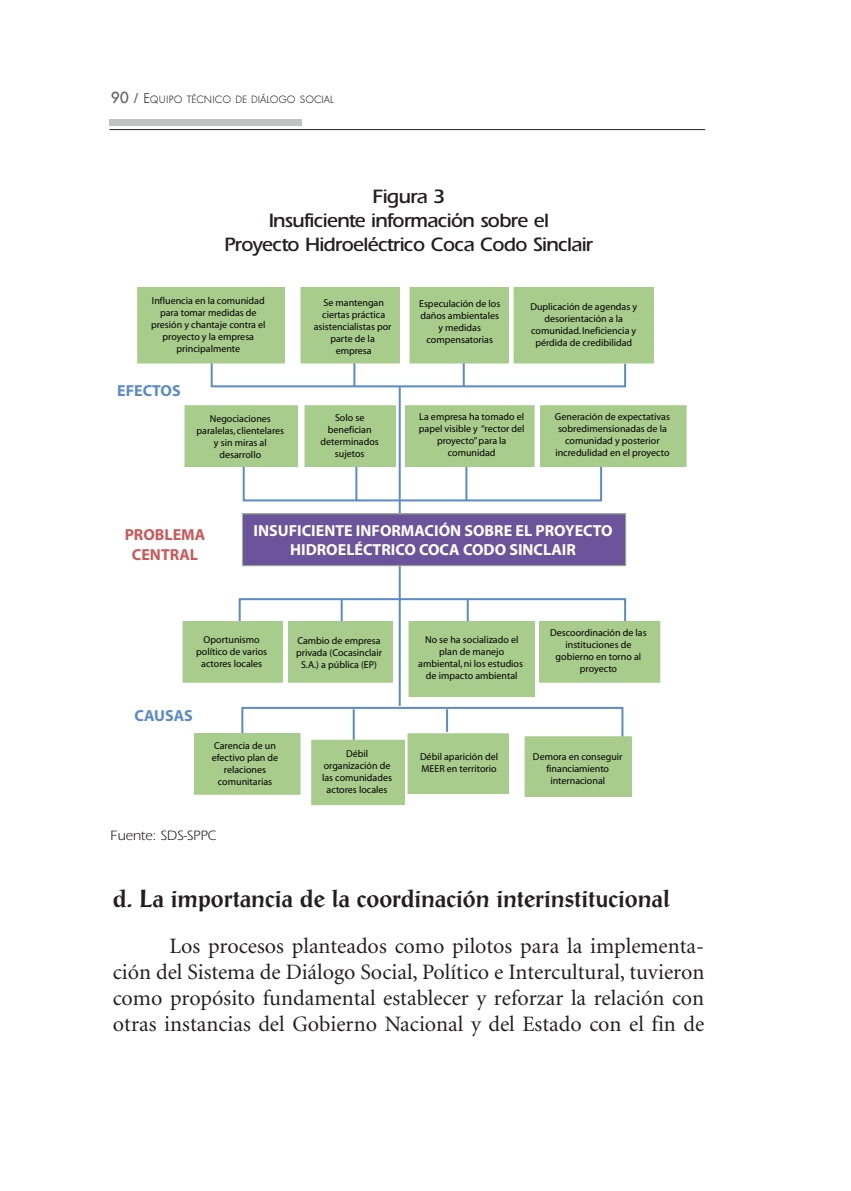
<style>
.page{position:relative;width:851px;height:1191px;background:#fff}
.page>*{position:absolute;margin:0;border:0;box-sizing:border-box;transform-origin:0 0}
.t1{font:700 24px "Post Antiqua";color:#231f20}
.t2{font:22px/26px "Minion";color:#231f20;text-align:justify}
.t3{font:700 20px/24px "Aquiline";letter-spacing:-.04em;color:#231f20;text-align:center}
.t4{font:700 16px/19.2px "Myriad";color:#fff;text-align:center}
.t5{font:700 16px/19.2px "Myriad";color:#cc595a;text-align:center}
.t6{font:700 16px "Myriad";color:#5b8bc7}
.t7{font:14px "Aquiline";color:#231f20}
.t8{font:300 10.4px "Futura BQ";color:#231f20}
.t9{font:10px/12px "Myriad";color:#000;text-align:center}
.s1{font-weight:500;font-size:16px;color:#636366}
.s2{font-size:14px}
</style>
<div class="page">
<div style="left:109px;top:120px;width:193px;height:6px;background:#c1c2c4"></div>
<hr style="left:109px;top:129px;width:596px;height:1px;background:#231f20">
<svg style="left:210px;top:361px;width:417px;height:27px"></svg>
<svg style="left:242px;top:462px;width:361px;height:40px"></svg>
<svg style="left:238px;top:597px;width:389px;height:30px"></svg>
<svg style="left:241px;top:705px;width:383px;height:36px"></svg>
<hr style="left:399px;top:387px;width:2px;height:318px;background:#5b8bc7">
<hr style="left:353px;top:362px;width:2px;height:24px;background:#5b8bc7">
<hr style="left:463px;top:362px;width:2px;height:24px;background:#5b8bc7">
<hr style="left:465px;top:463px;width:2px;height:38px;background:#5b8bc7">
<hr style="left:355px;top:463px;width:2px;height:38px;background:#5b8bc7">
<hr style="left:341px;top:599px;width:2px;height:22px;background:#5b8bc7">
<hr style="left:467px;top:599px;width:2px;height:22px;background:#5b8bc7">
<hr style="left:446px;top:709px;width:2px;height:22px;background:#5b8bc7">
<hr style="left:353px;top:709px;width:2px;height:30px;background:#5b8bc7">
<div style="left:242px;top:513px;width:384px;height:52px;background:#6b549c"></div>
<div style="left:242px;top:513px;width:384px;height:53px;border:1px solid #a8cc8c"></div>
<div style="left:541px;top:405px;width:145px;height:61px;background:#a8cc8c"></div>
<div style="left:540px;top:405px;width:146px;height:62px;border:1px solid #a8cc8c"></div>
<div style="left:405px;top:405px;width:129px;height:61px;background:#a8cc8c"></div>
<div style="left:405px;top:405px;width:129px;height:62px;border:1px solid #a8cc8c"></div>
<div style="left:305px;top:405px;width:90px;height:61px;background:#a8cc8c"></div>
<div style="left:304px;top:405px;width:91px;height:62px;border:1px solid #a8cc8c"></div>
<div style="left:185px;top:405px;width:112px;height:61px;background:#a8cc8c"></div>
<div style="left:184px;top:405px;width:113px;height:62px;border:1px solid #a8cc8c"></div>
<div style="left:138px;top:287px;width:146px;height:76px;background:#a8cc8c"></div>
<div style="left:137px;top:287px;width:148px;height:76px;border:1px solid #a8cc8c"></div>
<div style="left:301px;top:287px;width:98px;height:76px;background:#a8cc8c"></div>
<div style="left:300px;top:287px;width:99px;height:76px;border:1px solid #a8cc8c"></div>
<div style="left:410px;top:287px;width:98px;height:76px;background:#a8cc8c"></div>
<div style="left:409px;top:287px;width:99px;height:76px;border:1px solid #a8cc8c"></div>
<div style="left:514px;top:287px;width:139px;height:76px;background:#a8cc8c"></div>
<div style="left:513px;top:287px;width:141px;height:76px;border:1px solid #a8cc8c"></div>
<div style="left:540px;top:621px;width:120px;height:61px;background:#a8cc8c"></div>
<div style="left:183px;top:621px;width:99px;height:61px;background:#a8cc8c"></div>
<div style="left:182px;top:621px;width:101px;height:61px;border:1px solid #a8cc8c"></div>
<div style="left:288px;top:621px;width:104px;height:61px;background:#a8cc8c"></div>
<div style="left:409px;top:621px;width:125px;height:75px;background:#a8cc8c"></div>
<div style="left:408px;top:621px;width:127px;height:76px;border:1px solid #a8cc8c"></div>
<div style="left:195px;top:733px;width:105px;height:61px;background:#a8cc8c"></div>
<div style="left:312px;top:740px;width:92px;height:64px;background:#a8cc8c"></div>
<div style="left:311px;top:739px;width:94px;height:66px;border:1px solid #a8cc8c"></div>
<div style="left:408px;top:733px;width:100px;height:60px;background:#a8cc8c"></div>
<div style="left:407px;top:733px;width:101px;height:60px;border:1px solid #a8cc8c"></div>
<div style="left:525px;top:736px;width:106px;height:60px;background:#a8cc8c"></div>
<div style="left:524px;top:736px;width:107px;height:60px;border:1px solid #a8cc8c"></div>
<p class="t8" style="left:111px;top:93px;width:224px"><span class="s1">90 /</span> <span class="s2">E</span>QUIPO TÉCNICO DE DIÁLOGO SOCIAL</p>
<h3 class="t3" style="left:225px;top:184px;width:370px">Figura 3<br>Insuficiente información sobre el<br>Proyecto Hidroeléctrico Coca Codo Sinclair</h3>
<p class="t9" style="left:151px;top:295px;width:116px">Influencia en la comunidad para tomar medidas de presión y chantaje contra el proyecto y la empresa principalmente</p>
<p class="t9" style="left:314px;top:297px;width:79px">Se mantengan ciertas práctica asistencialistas por parte de la empresa</p>
<p class="t9" style="left:419px;top:298px;width:83px">Especulación de los daños ambientales y medidas compensatorias</p>
<p class="t9" style="left:530px;top:301px;width:108px">Duplicación de agendas y desorientación a la comunidad. Ineficiencia y pérdida de credibilidad</p>
<h3 class="t6" style="left:117px;top:385px;width:65px">EFECTOS</h3>
<p class="t9" style="left:196px;top:414px;width:89px">Negociaciones paralelas, clientelares y sin miras al desarrollo</p>
<p class="t9" style="left:320px;top:412px;width:60px">Solo se benefician determinados sujetos</p>
<p class="t9" style="left:419px;top:412px;width:107px">La empresa ha tomado el papel visible y “rector del proyecto” para la comunidad</p>
<p class="t9" style="left:555px;top:412px;width:117px">Generación de expectativas sobredimensionadas de la comunidad y posterior incredulidad en el proyecto</p>
<h3 class="t5" style="left:125px;top:527px;width:82px">PROBLEMA<br>CENTRAL</h3>
<h3 class="t4" style="left:254px;top:522px;width:360px">INSUFICIENTE INFORMACIÓN SOBRE EL PROYECTO<br>HIDROELÉCTRICO COCA CODO SINCLAIR</h3>
<p class="t9" style="left:196px;top:634px;width:72px">Oportunismo político de varios actores locales</p>
<p class="t9" style="left:296px;top:635px;width:87px">Cambio de empresa privada (Cocasinclair<br>S.A.) a pública (EP)</p>
<p class="t9" style="left:418px;top:634px;width:106px">No se ha socializado el plan de manejo ambiental, ni los estudios de impacto ambiental</p>
<h3 class="t6" style="left:134px;top:709px;width:60px">CAUSAS</h3>
<p class="t9" style="left:550px;top:627px;width:98px">Descoordinación de las instituciones de gobierno en torno al proyecto</p>
<p class="t9" style="left:212px;top:740px;width:68px">Carencia de un efectivo plan de relaciones comunitarias</p>
<p class="t9" style="left:322px;top:748px;width:71px">Débil organización de las comunidades actores locales</p>
<p class="t9" style="left:420px;top:751px;width:80px;text-align:left">Débil aparición del<br>MEER en territorio</p>
<p class="t9" style="left:533px;top:751px;width:91px">Demora en conseguir financiamiento internacional</p>
<h3 class="t7" style="left:111px;top:826px;width:107px">Fuente: SDS-SPPC</h3>
<h1 class="t1" style="left:113px;top:888px;width:558px">d. La importancia de la coordinación interinstitucional</h1>
<p class="t2" style="left:113px;top:934px;width:593px;text-indent:57px">Los procesos planteados como pilotos para la implementa&shy;ción del Sistema de Diálogo Social, Político e Intercultural, tuvieron como propósito fundamental establecer y reforzar la relación con otras instancias del Gobierno Nacional y del Estado con el fin de</p>
</div>
